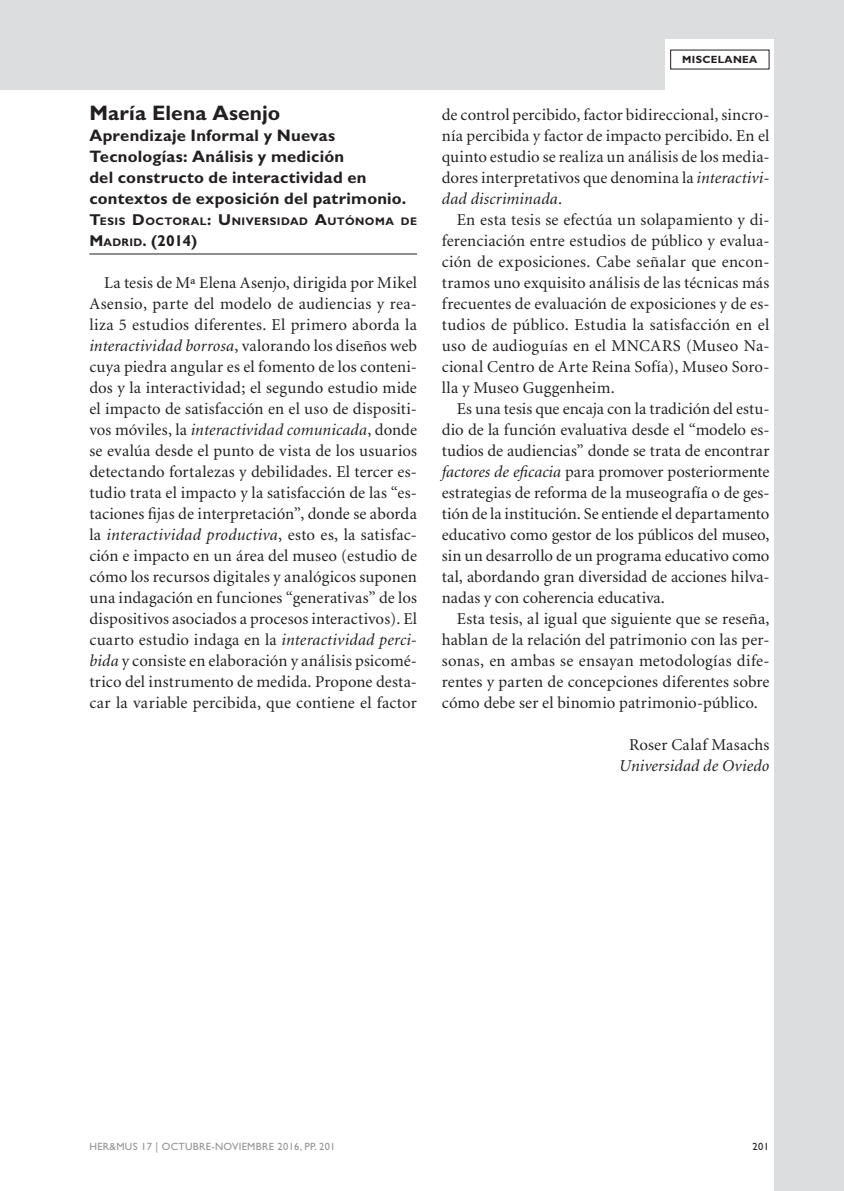
<style>
.page{position:relative;width:844px;height:1191px;background:#fff}
.page>*{position:absolute;margin:0;border:0;box-sizing:border-box;transform-origin:0 0}
.Título_1{font:700 21px "Gill Sans Std";letter-spacing:.005em;color:#231f20}
.Texto_Normal{font:16.62px/21px "Minion";letter-spacing:.005em;color:#231f20;text-align:justify}
.Título_1_1{font:700 16.62px/21px "Gill Sans Std";letter-spacing:.01em;color:#231f20}
.Texto_Normal-2{font:italic 16.62px "Minion";letter-spacing:.015em;color:#231f20}
._03_Autores_-_Miscel{font:700 15.75px "Gill Sans Std";color:#231f20}
._03_Autores_-_Miscel-2{font:700 11.03px "Gill Sans Std";letter-spacing:.045em;color:#231f20}
.t1{font:10.5px "Gill Sans Std";letter-spacing:.03em;color:#919396}
.t2{font:700 10.5px "Gill Sans Std";color:#231f20}
.t3{font:10.5px "Gill Sans Std";color:#231f20}
.s1{font-size:15.75px}
.s2{font-size:11.03px}
.s3{font-style:italic}
</style>
<div class="page">
<div style="left:0;top:0;width:843px;height:89px;background:#dcdddf"></div>
<div style="left:665px;top:40px;width:109px;height:54px;background:#fff"></div>
<div style="left:774px;top:0;width:69px;height:1191px;background:#dcdddf"></div>
<hr style="left:89px;top:254px;width:328px;height:1px;background:#231f20">
<p class="Título_1" style="left:89px;top:101px;width:192px">María Elena Asenjo</p>
<p class="Título_1_1" style="left:89px;top:125px;width:318px">Aprendizaje Informal y Nuevas Tecnologías: Análisis y medición<br>del constructo de interactividad en contextos de exposición del patrimonio.</p>
<p class="_03_Autores_-_Miscel-2" style="left:89px;top:215px;width:329px"><span class="s1">T</span>ESIS <span class="s1">D</span>OCTORAL<span class="s1">: U</span>NIVERSIDAD <span class="s1">A</span>UTÓNOMA DE</p>
<p class="_03_Autores_-_Miscel" style="left:89px;top:232px;width:109px">M<span class="s2">ADRID</span>. (2014)</p>
<p class="Texto_Normal" style="left:89px;top:273px;width:329px;text-indent:15px">La tesis de Mª Elena Asenjo, dirigida por Mikel Asensio, parte del modelo de audiencias y rea&shy;liza 5 estudios diferentes. El primero aborda la <span class="s3">interactividad borrosa</span>, valorando los diseños web cuya piedra angular es el fomento de los conteni&shy;dos y la interactividad; el segundo estudio mide el impacto de satisfacción en el uso de dispositi&shy;vos móviles, la <span class="s3">interactividad comunicada</span>, donde se evalúa desde el punto de vista de los usuarios detectando fortalezas y debilidades. El tercer es&shy;tudio trata el impacto y la satisfacción de las “es&shy;taciones fijas de interpretación”, donde se aborda la <span class="s3">interactividad productiva</span>, esto es, la satisfac&shy;ción e impacto en un área del museo (estudio de cómo los recursos digitales y analógicos suponen una indagación en funciones “generativas” de los dispositivos asociados a procesos interactivos). El cuarto estudio indaga en la <span class="s3">interactividad perci&shy;bida</span> y consiste en elaboración y análisis psicomé&shy;trico del instrumento de medida. Propone desta&shy;car la variable percibida, que contiene el factor</p>
<p class="t2" style="left:682px;top:53px;width:18px">Miscelanea</p>
<p class="Texto_Normal" style="left:441px;top:105px;width:329px">de control percibido, factor bidireccional, sincro&shy;nía percibida y factor de impacto percibido. En el quinto estudio se realiza un análisis de los media&shy;dores interpretativos que denomina la <span class="s3">interactivi&shy;dad discriminada</span>.</p>
<p class="Texto_Normal" style="left:442px;top:210px;width:329px;text-indent:15px">En esta tesis se efectúa un solapamiento y di&shy;ferenciación entre estudios de público y evalua&shy;ción de exposiciones. Cabe señalar que encon&shy;tramos uno exquisito análisis de las técnicas más frecuentes de evaluación de exposiciones y de es&shy;tudios de público. Estudia la satisfacción en el uso de audioguías en el MNCARS (Museo Na&shy;cional Centro de Arte Reina Sofía), Museo Soro&shy;lla y Museo Guggenheim.</p>
<p class="Texto_Normal" style="left:442px;top:399px;width:329px;text-indent:15px">Es una tesis que encaja con la tradición del estu&shy;dio de la función evaluativa desde el “modelo es&shy;tudios de audiencias” donde se trata de encontrar <span class="s3">factores de eficacia</span> para promover posteriormente estrategias de reforma de la museografía o de ges&shy;tión de la institución. Se entiende el departamento educativo como gestor de los públicos del museo, sin un desarrollo de un programa educativo como tal, abordando gran diversidad de acciones hilva&shy;nadas y con coherencia educativa.</p>
<p class="Texto_Normal" style="left:442px;top:609px;width:329px;text-indent:15px">Esta tesis, al igual que siguiente que se reseña, hablan de la relación del patrimonio con las per&shy;sonas, en ambas se ensayan metodologías dife&shy;rentes y parten de concepciones diferentes sobre cómo debe ser el binomio patrimonio-público.</p>
<p class="Texto_Normal" style="left:629px;top:735px;width:142px">Roser Calaf Masachs</p>
<p class="Texto_Normal-2" style="left:619px;top:758px;width:152px">Universidad de Oviedo</p>
<p class="t1" style="left:89px;top:1140px;width:248px">HER&amp;MUS 17 | OCTUBRE-NOVIEMBRE 2016, PP. 201</p>
<p class="t3" style="left:752px;top:1140px;width:18px">201</p>
</div>
